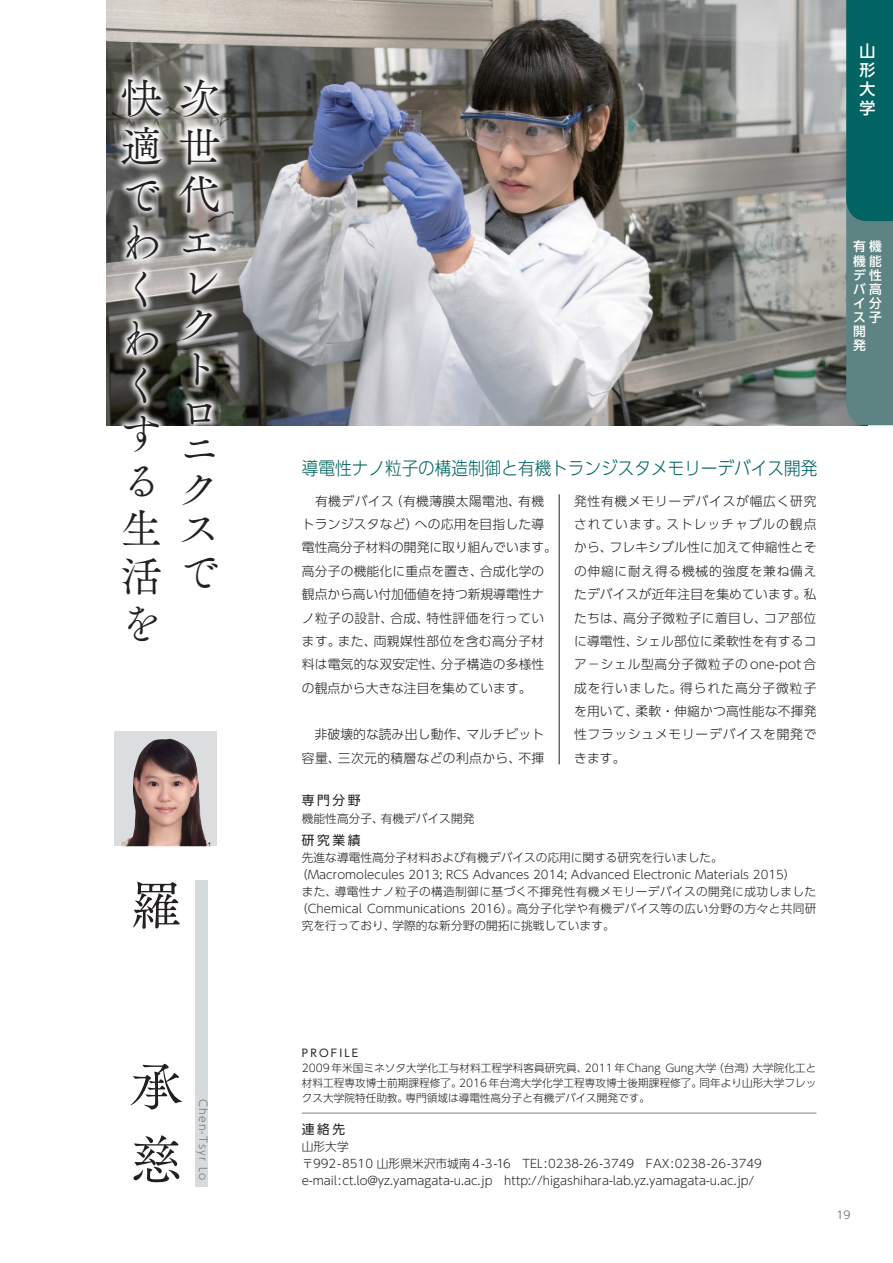
<style>
.page{position:relative;width:893px;height:1263px;background:#fff}
.page>*{position:absolute;margin:0;border:0;box-sizing:border-box;transform-origin:0 0}
.t1{font:53.1px/73.3px "Tsuku Old Min Pro R";color:#231f20}
.t2{font:42.45px/47.7px "Tsuku Old Min Pro R";color:#231f20}
.t3{font:300 18px "UD Shin Go Pro";color:#016462;scale:.92 1}
.t4{font:500 15.9px/19.2px "UD Shin Go Pro";color:#fff;text-align:justify}
.t5{font:300 12.75px/23.4px "UD Shin Go Pro";letter-spacing:.02em;color:#231f20}
.t6{font:500 12.75px/14.1px "UD Shin Go Pro";color:#fff}
.t7{font:12.75px "UD Shin Go Pro";letter-spacing:.2em;color:#231f20}
.t8{font:300 11.7px "UD Shin Go Pro";color:#231f20}
.t9{font:300 11.7px "UD Shin Go Pro";letter-spacing:.03em;color:#231f20}
.t10{font:300 10.65px/14.9px "UD Shin Go Pro";color:#231f20;text-align:justify}
.t11{font:300 10.65px "UD Shin Go Pro";letter-spacing:.1em;color:#6c6d70}
.t12{font:10.65px "UD Shin Go Pro";letter-spacing:.2em;color:#231f20}
.t13{font:300 10.65px "UD Shin Go Pro";color:#57585a}
</style>
<div class="page">
<img style="left:106px;top:0;width:740px;height:425px">
<svg style="left:846px;top:0;width:47px;height:425px;background:#2e7372"></svg>
<svg style="left:113px;top:71px;width:116px;height:355px;background:#8f8f8b"></svg>
<div style="left:196px;top:880px;width:12px;height:306px;background:#d6dbdb"></div>
<hr style="left:302px;top:1113px;width:514px;height:1px;background:#808285">
<div style="left:115px;top:731px;width:102px;height:115px;background:#dcdddf"></div>
<img style="left:121px;top:739px;width:89px;height:107px">
<hr style="left:559px;top:494px;width:1px;height:270px;background:#231f20">
<p class="t2" style="left:120px;top:75px;width:101px">快次適世で<br>わ<br>く<br>わ<br>く<br>す<br>る<br>生ス活<br>を</p>
<p class="t2" style="left:179px;top:170px;width:42px">代エ</p>
<p class="t2" style="left:179px;top:260px;width:41px;line-height:43.7px">レクトロ</p>
<p class="t2" style="left:179px;top:426px;width:38px;line-height:41.8px">ニク</p>
<p class="t2" style="left:179px;top:547px;width:41px">で</p>
<p class="t1" style="left:130px;top:869px;width:52px">羅</p>
<p class="t1" style="left:130px;top:1050px;width:54px">承慈</p>
<p class="t11" style="left:212px;top:1099px;width:82px;rotate:90deg">Chen-Tsyr Lo</p>
<p class="t4" style="left:859px;top:40px;width:17px">山形大学</p>
<p class="t6" style="left:853px;top:239px;width:30px">有機機能デ性バ高イ分ス子開<br>発</p>
<p class="t3" style="left:302px;top:454px;width:562px">導電性ナノ粒子の構造制御と有機トランジスタメモリーデバイス開発</p>
<p class="t5" style="left:302px;top:489px;width:257px">　有機デバイス（有機薄膜太陽電池、有機トランジスタなど）への応用を目指した導電性高分子材料の開発に取り組んでいます。高分子の機能化に重点を置き、合成化学の観点から高い付加価値を持つ新規導電性ナノ粒子の設計、合成、特性評価を行っています。また、両親媒性部位を含む高分子材料は電気的な双安定性、分子構造の多様性の観点から大きな注目を集めています。</p>
<p class="t5" style="left:302px;top:722px;width:244px">　非破壊的な読み出し動作、マルチビット容量、三次元的積層などの利点から、不揮</p>
<p class="t5" style="left:574px;top:489px;width:244px;text-align:justify">発性有機メモリーデバイスが幅広く研究されています。ストレッチャブルの観点から、フレキシブル性に加えて伸縮性とその伸縮に耐え得る機械的強度を兼ね備えたデバ</p>
<p class="t5" style="left:574px;top:582px;width:244px;text-align:justify;text-indent:39px">イスが近年注目を集めています。私たちは、高分子微粒子に着目し、コア部位に導電性、シェル部位に柔軟性を有するコア－シェル型高分子微粒子の one-pot合成を行いました。得られた高分子微粒子を用いて、柔軟・伸縮かつ高性能な不揮発性フラッシュメモリーデバイスを開発できます。</p>
<p class="t7" style="left:302px;top:790px;width:60px">専門分野</p>
<p class="t8" style="left:302px;top:809px;width:174px">機能性高分子、有機デバイス開発</p>
<p class="t7" style="left:302px;top:829px;width:60px">研究業績</p>
<p class="t8" style="left:302px;top:848px;width:422px">先進な導電性高分子材料および有機デバイスの応用に関する研究を行いました。</p>
<p class="t8" style="left:296px;top:865px;width:501px">（Macromolecules 2013; RCS Advances 2014; Advanced Electronic Materials 2015）</p>
<p class="t9" style="left:302px;top:882px;width:516px">また、導電性ナノ粒子の構造制御に基づく不揮発性有機メモリーデバイスの開発に成功しました</p>
<p class="t9" style="left:296px;top:899px;width:522px">（Chemical Communications 2016）。高分子化学や有機デバイス等の広い分野の方々と共同研</p>
<p class="t8" style="left:302px;top:916px;width:314px">究を行っており、学際的な新分野の開拓に挑戦しています。</p>
<p class="t12" style="left:302px;top:1044px;width:58px">PROFILE</p>
<p class="t10" style="left:302px;top:1060px;width:516px">2009年米国ミネソタ大学化工与材料工程学科客員研究員、2011年 Chang Gung大学（台湾）大学院化工と材料工程専攻博士前期課程修了。2016年台湾大学化学工程専攻博士後期課程修了。同年より山形大学フレックス大学院特任助教。専門領域は導電性高分子と有機デバイス開発です。</p>
<p class="t7" style="left:302px;top:1119px;width:45px">連絡先</p>
<p class="t8" style="left:302px;top:1137px;width:48px">山形大学</p>
<p class="t8" style="left:302px;top:1154px;width:461px">〒992-8510 山形県米沢市城南 4-3 -16　TEL:0238-26-3749　FAX:0238-26-3749</p>
<p class="t8" style="left:302px;top:1171px;width:454px">e-mail:ct.lo@yz.yamagata-u.ac.jp　http://higashihara-lab.yz.yamagata-u.ac.jp/</p>
<p class="t13" style="left:836px;top:1206px;width:16px">19</p>
</div>
